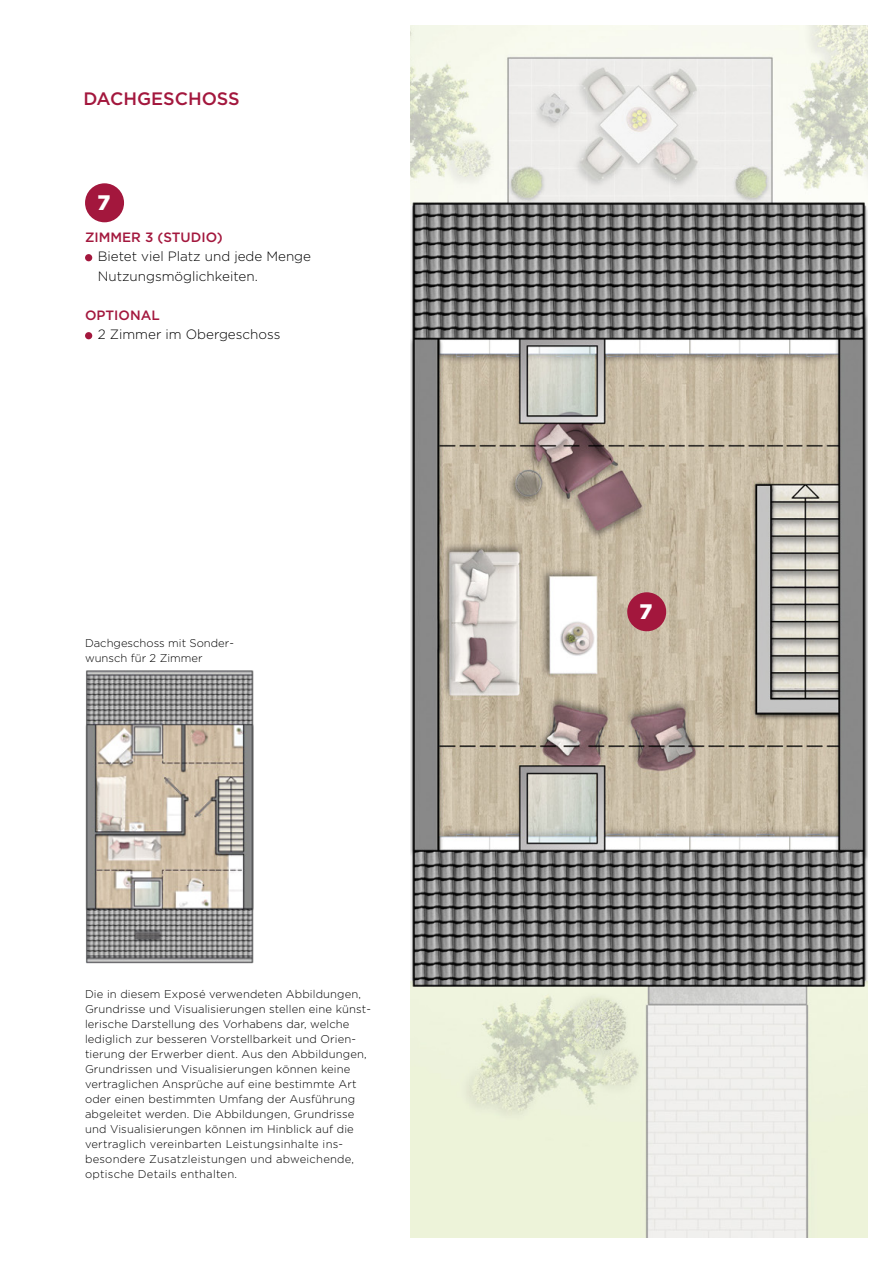
<style>
.page{position:relative;width:893px;height:1263px;background:#fff}
.page>*{position:absolute;margin:0;border:0;box-sizing:border-box;transform-origin:0 0}
.t1{font:900 21px "Gotham";color:#fff}
.t2{font:500 18px "Gotham";color:#a3173d}
.t3{font:300 13.5px/19.5px "Gotham";color:#000}
.t4{font:500 13.5px "Gotham";color:#a3173d}
.t5{font:300 11.25px/15px "Gotham";letter-spacing:.01em;color:#000}
</style>
<div class="page">
<img style="left:410px;top:26px;width:457px;height:1212px">
<div style="left:85px;top:183px;width:39px;height:39px;background:#a3173d;border-radius:50%"></div>
<div style="left:85px;top:254px;width:7px;height:7px;background:#a3173d;border-radius:50%"></div>
<div style="left:85px;top:332px;width:7px;height:7px;background:#a3173d;border-radius:50%"></div>
<div style="left:627px;top:592px;width:39px;height:39px;background:#a3173d;border-radius:50%"></div>
<img style="left:85px;top:670px;width:169px;height:293px">
<h2 class="t2" style="left:83px;top:89px;width:158px">DACHGESCHOSS</h2>
<h1 class="t1" style="left:97px;top:191px;width:14px">7</h1>
<p class="t4" style="left:85px;top:229px;width:139px">ZIMMER 3 (STUDIO)</p>
<p class="t3" style="left:98px;top:247px;width:215px">Bietet viel Platz und jede Menge<br>Nutzungsmöglichkeiten.</p>
<p class="t4" style="left:85px;top:307px;width:76px">OPTIONAL</p>
<p class="t3" style="left:98px;top:325px;width:184px">2 Zimmer im Obergeschoss</p>
<p class="t5" style="left:85px;top:636px;width:150px">Dachgeschoss mit Sonder&shy;wunsch für 2 Zimmer</p>
<p class="t5" style="left:85px;top:986px;width:287px">Die in diesem Exposé verwendeten Abbildungen, Grundrisse und Visualisierungen stellen eine künst&shy;lerische Darstellung des Vorhabens dar, welche lediglich zur besseren Vorstellbarkeit und Orien&shy;tierung der Erwerber dient. Aus den Abbildungen, Grundrissen und Visualisierungen können keine vertraglichen Ansprüche auf eine bestimmte Art oder einen bestimmten Umfang der Ausführung abgeleitet werden. Die Abbildungen, Grundrisse und Visualisierungen können im Hinblick auf die vertraglich vereinbarten Leistungsinhalte ins&shy;besondere Zusatzleistungen und abweichende, optische Details enthalten.</p>
<h1 class="t1" style="left:639px;top:600px;width:14px">7</h1>
</div>
